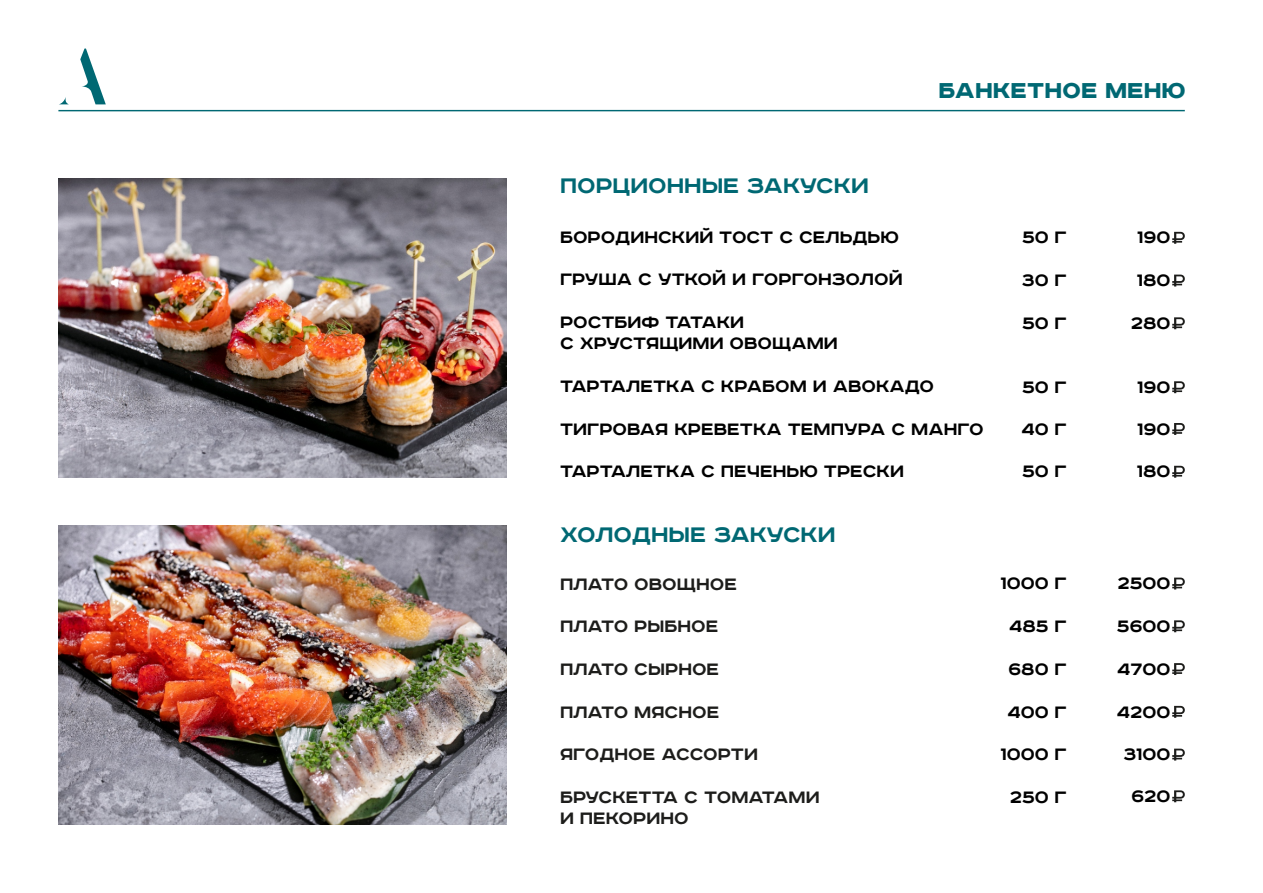
<style>
.page{position:relative;width:1263px;height:893px;background:#fff}
.page>*{position:absolute;margin:0;border:0;box-sizing:border-box;transform-origin:0 0}
.t1{font:900 27px "Road Radio";color:#006873}
.t2{font:700 26.4px "Road Radio";color:#006873}
.t3{font:700 20.7px/42.6px "Road Radio";color:#000;text-align:justify}
.t4{font:700 20.7px/42.6px "Road Radio";color:#1d1d1b}
</style>
<div class="page">
<svg style="left:60px;top:49px;width:46px;height:55px"></svg>
<hr style="left:58px;top:110px;width:1127px;height:1px;background:#006873">
<svg style="left:1172px;top:232px;width:13px;height:12px"></svg>
<svg style="left:1172px;top:275px;width:13px;height:11px"></svg>
<svg style="left:1172px;top:317px;width:13px;height:12px"></svg>
<svg style="left:1172px;top:381px;width:13px;height:12px"></svg>
<svg style="left:1172px;top:466px;width:13px;height:12px"></svg>
<svg style="left:1172px;top:423px;width:13px;height:12px"></svg>
<svg style="left:1172px;top:578px;width:13px;height:11px"></svg>
<svg style="left:1172px;top:620px;width:13px;height:12px"></svg>
<svg style="left:1172px;top:663px;width:13px;height:12px"></svg>
<svg style="left:1172px;top:706px;width:13px;height:12px"></svg>
<svg style="left:1172px;top:749px;width:13px;height:11px"></svg>
<svg style="left:1172px;top:790px;width:13px;height:12px"></svg>
<img style="left:58px;top:178px;width:449px;height:299px">
<img style="left:58px;top:526px;width:449px;height:298px">
<h1 class="t1" style="left:938px;top:78px;width:249px">Банкетное меню</h1>
<p class="t2" style="left:560px;top:173px;width:310px">Порционные закуски</p>
<p class="t3" style="left:560px;top:216px;width:344px;text-align:left">Бородинский тост с сельдью<br>Груша с уткой и горгонзолой<br>Ростбиф татаки</p>
<p class="t3" style="left:560px;top:323px;width:425px;text-align:left">с хрустящими овощами<br>Тарталетка с крабом и авокадо<br>Тигровая креветка темпура с манго<br>Тарталетка с печенью трески</p>
<p class="t3" style="left:1022px;top:217px;width:47px">50 г 30 г 50 г</p>
<p class="t3" style="left:1021px;top:367px;width:47px">50 г 40 г 50 г</p>
<p class="t2" style="left:560px;top:522px;width:277px">Холодные закуски</p>
<p class="t4" style="left:560px;top:563px;width:261px">Плато овощное<br>Плато рыбное<br>Плато сырное<br>Плато мясное<br>Ягодное ассорти<br>Брускетта с томатами</p>
<p class="t4" style="left:560px;top:798px;width:130px">и пекорино</p>
<p class="t3" style="left:1000px;top:563px;width:68px;text-align:center">1000 г<br>485 г<br>680 г<br>400 г<br>1000 г<br>250 г</p>
<p class="t3" style="left:1131px;top:217px;width:41px;text-align:center">190<br>180<br>280</p>
<p class="t3" style="left:1137px;top:367px;width:35px">190<br>190<br>180</p>
<p class="t3" style="left:1117px;top:563px;width:55px;text-align:right">2500<br>5600<br>4700<br>4200<br>3100<br>620</p>
</div>
